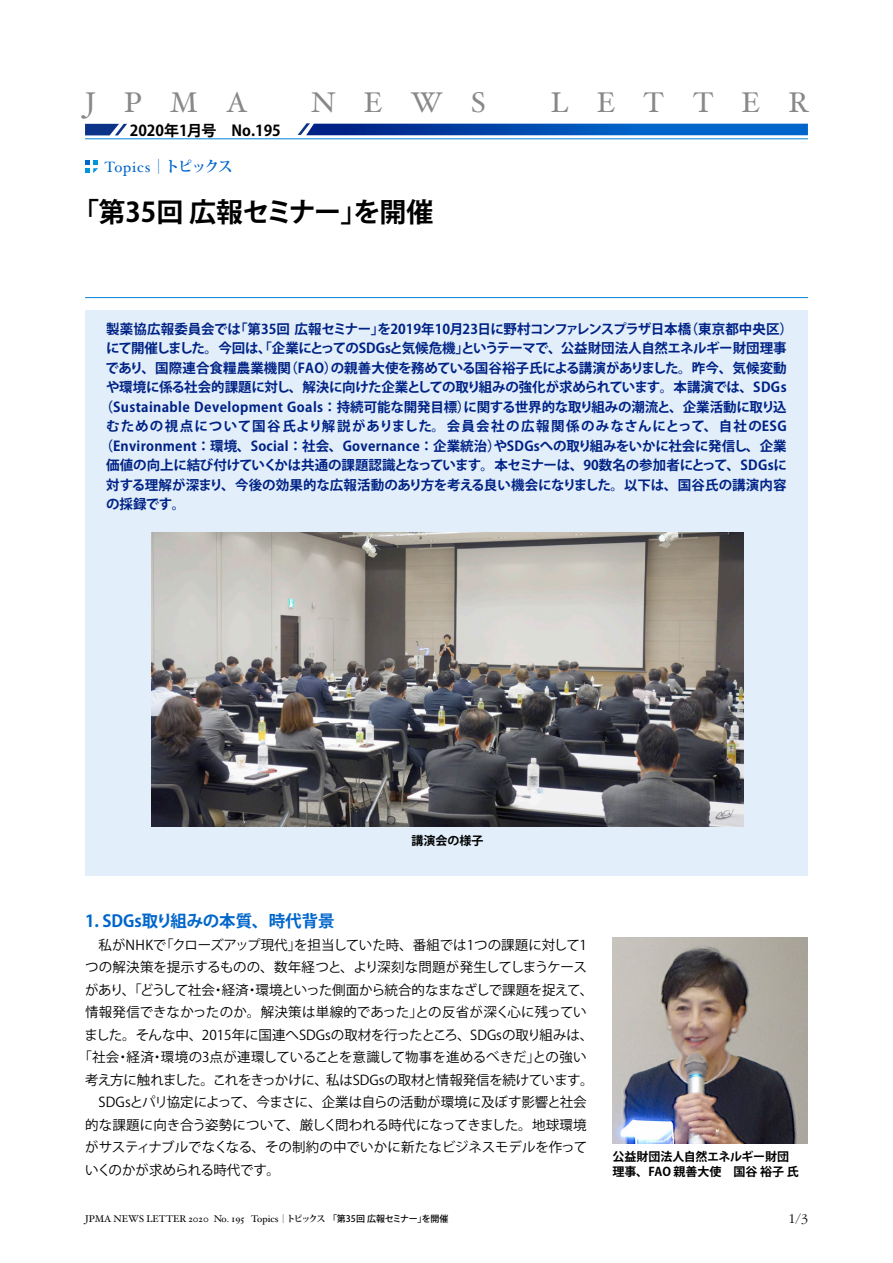
<style>
.page{position:relative;width:893px;height:1263px;background:#fff}
.page>*{position:absolute;margin:0;border:0;box-sizing:border-box;transform-origin:0 0}
.t1{font:28.5px "Hoefler Text";letter-spacing:.995em;color:#888}
.t2{font:700 27px "Koz Go Pr 6 N";letter-spacing:-.015em;color:#000}
.t3{font:700 16.5px "Koz Go Pr 6 N";color:#0066cb}
.t4{font:700 15px "Koz Go Pr 6 N";color:#000}
.t5{font:15px "Hoefler Text";letter-spacing:.05em;color:#0066cb}
.t6{font:300 13.8px "Garamond";color:#000}
.t7{font:700 13.5px "Koz Go Pr 6 N";color:#002285}
.t8{font:13.5px "Koz Go Pr 6 N";letter-spacing:-.005em;color:#000}
.t9{font:13.5px "Koz Go Pr 6 N";letter-spacing:.02em;color:#000}
.t10{font:700 13.5px "Koz Go Pr 6 N";letter-spacing:.02em;color:#002285}
.t11{font:700 13.5px "Koz Go Pr 6 N";letter-spacing:-.03em;color:#002285}
.t12{font:700 13.5px "Koz Go Pr 6 N";letter-spacing:-.02em;color:#002285}
.t13{font:700 13.5px "Koz Go Pr 6 N";letter-spacing:.08em;color:#002285}
.t14{font:13.5px "Koz Go Pr 6 N";letter-spacing:-.04em;color:#000}
.t15{font:13.5px "Koz Go Pr 6 N";letter-spacing:-.025em;color:#000}
.t16{font:13.5px "Koz Go Pr 6 N";letter-spacing:-.03em;color:#000}
.t17{font:700 12px/15px "Koz Go Pr 6 N";color:#000}
.t18{font:9.75px "Hoefler Text";color:#000}
.s1{font-family:"Koz Min Pr 6 N";font-weight:700}
.s2{font-family:"Koz Min Pro";font-size:9px}
.s3{font-family:"Koz Min Pro";font-weight:700;font-size:9px}
.s4{font-family:"Koz Go Pr 6 N";font-weight:500;font-size:9px}
</style>
<div class="page">
<div style="left:85px;top:310px;width:723px;height:566px;background:#e2effa"></div>
<img style="left:612px;top:937px;width:196px;height:206px">
<hr style="left:85px;top:297px;width:723px;height:1px;background:#0085d6">
<svg style="left:85px;top:160px;width:13px;height:13px"></svg>
<svg style="left:85px;top:124px;width:42px;height:11px"></svg>
<svg style="left:298px;top:123px;width:510px;height:12px;background:#1258b6"></svg>
<hr style="left:85px;top:139px;width:723px;height:1px;background:#0085d6">
<img style="left:152px;top:533px;width:591px;height:294px">
<h1 class="t1" style="left:85px;top:85px;width:164px">JPMA</h1>
<h1 class="t1" style="left:311px;top:85px;width:176px">NEWS</h1>
<h1 class="t1" style="left:551px;top:85px;width:260px">LETTER</h1>
<p class="t4" style="left:130px;top:122px;width:153px">2020年1月号　No.195</p>
<p class="t5" style="left:105px;top:158px;width:130px">Topics<span class="s1">｜トピックス</span></p>
<h2 class="t2" style="left:72px;top:196px;width:363px">「第35回 広報セミナー」を開催</h2>
<p class="t7" style="left:106px;top:321px;width:688px">製薬協広報委員会では「第35回 広報セミナー」を2019年10月23日に野村コンファレンスプラザ日本橋（東京都中央区）</p>
<p class="t11" style="left:106px;top:341px;width:682px">にて開催しました。今回は、「企業にとってのSDGsと気候危機」というテーマで、公益財団法人自然エネルギー財団理事</p>
<p class="t7" style="left:106px;top:360px;width:683px">であり、国際連合食糧農業機関（FAO）の親善大使を務めている国谷裕子氏による講演がありました。昨今、気候変動</p>
<p class="t12" style="left:106px;top:380px;width:682px">や環境に係る社会的課題に対し、解決に向けた企業としての取り組みの強化が求められています。本講演では、SDGs</p>
<p class="t7" style="left:100px;top:399px;width:688px">（Sustainable Development Goals：持続可能な開発目標）に関する世界的な取り組みの潮流と、企業活動に取り込</p>
<p class="t13" style="left:106px;top:419px;width:682px">むための視点について国谷氏より解説がありました。会員会社の広報関係のみなさんにとって、自社のESG</p>
<p class="t10" style="left:100px;top:438px;width:688px">（Environment：環境、Social：社会、Governance：企業統治）やSDGsへの取り組みをいかに社会に発信し、企業</p>
<p class="t7" style="left:106px;top:458px;width:682px">価値の向上に結び付けていくかは共通の課題認識となっています。本セミナーは、90数名の参加者にとって、SDGsに</p>
<p class="t7" style="left:106px;top:477px;width:682px">対する理解が深まり、今後の効果的な広報活動のあり方を考える良い機会になりました。以下は、国谷氏の講演内容</p>
<p class="t7" style="left:106px;top:497px;width:81px">の採録です。</p>
<p class="t17" style="left:412px;top:834px;width:73px">講演会の様子</p>
<p class="t3" style="left:85px;top:911px;width:251px">1. SDGs取り組みの本質、時代背景</p>
<p class="t8" style="left:85px;top:937px;width:503px">　私がNHKで「クローズアップ現代」を担当していた時、番組では1つの課題に対して1</p>
<p class="t9" style="left:85px;top:959px;width:503px">つの解決策を提示するものの、数年経つと、より深刻な問題が発生してしまうケース</p>
<p class="t14" style="left:85px;top:982px;width:510px">があり、「どうして社会・経済・環境といった側面から統合的なまなざしで課題を捉えて、</p>
<p class="t9" style="left:85px;top:1004px;width:503px">情報発信できなかったのか。解決策は単線的であった」との反省が深く心に残ってい</p>
<p class="t8" style="left:84px;top:1027px;width:510px">ました。そんな中、2015年に国連へSDGsの取材を行ったところ、SDGsの取り組みは、</p>
<p class="t8" style="left:79px;top:1049px;width:510px">「社会・経済・環境の3点が連環していることを意識して物事を進めるべきだ」との強い</p>
<p class="t15" style="left:85px;top:1072px;width:510px">考え方に触れました。これをきっかけに、私はSDGsの取材と情報発信を続けています。</p>
<p class="t8" style="left:85px;top:1094px;width:503px">　SDGsとパリ協定によって、今まさに、企業は自らの活動が環境に及ぼす影響と社会</p>
<p class="t8" style="left:85px;top:1117px;width:503px">的な課題に向き合う姿勢について、厳しく問われる時代になってきました。地球環境</p>
<p class="t8" style="left:85px;top:1139px;width:504px">がサスティナブルでなくなる、その制約の中でいかに新たなビジネスモデルを作って</p>
<p class="t16" style="left:85px;top:1162px;width:197px">いくのかが求められる時代です。</p>
<p class="t17" style="left:612px;top:1150px;width:188px">公益財団法人自然エネルギー財団理事、FAO 親善大使　国谷 裕子 氏</p>
<p class="t18" style="left:85px;top:1213px;width:365px">JPMA NEWS LETTER 2020 No. 195 Topics<span class="s2">｜</span><span class="s3">トピックス</span> <span class="s4">「第35回 広報セミナー」を開催</span></p>
<p class="t6" style="left:789px;top:1211px;width:21px">1/3</p>
</div>
